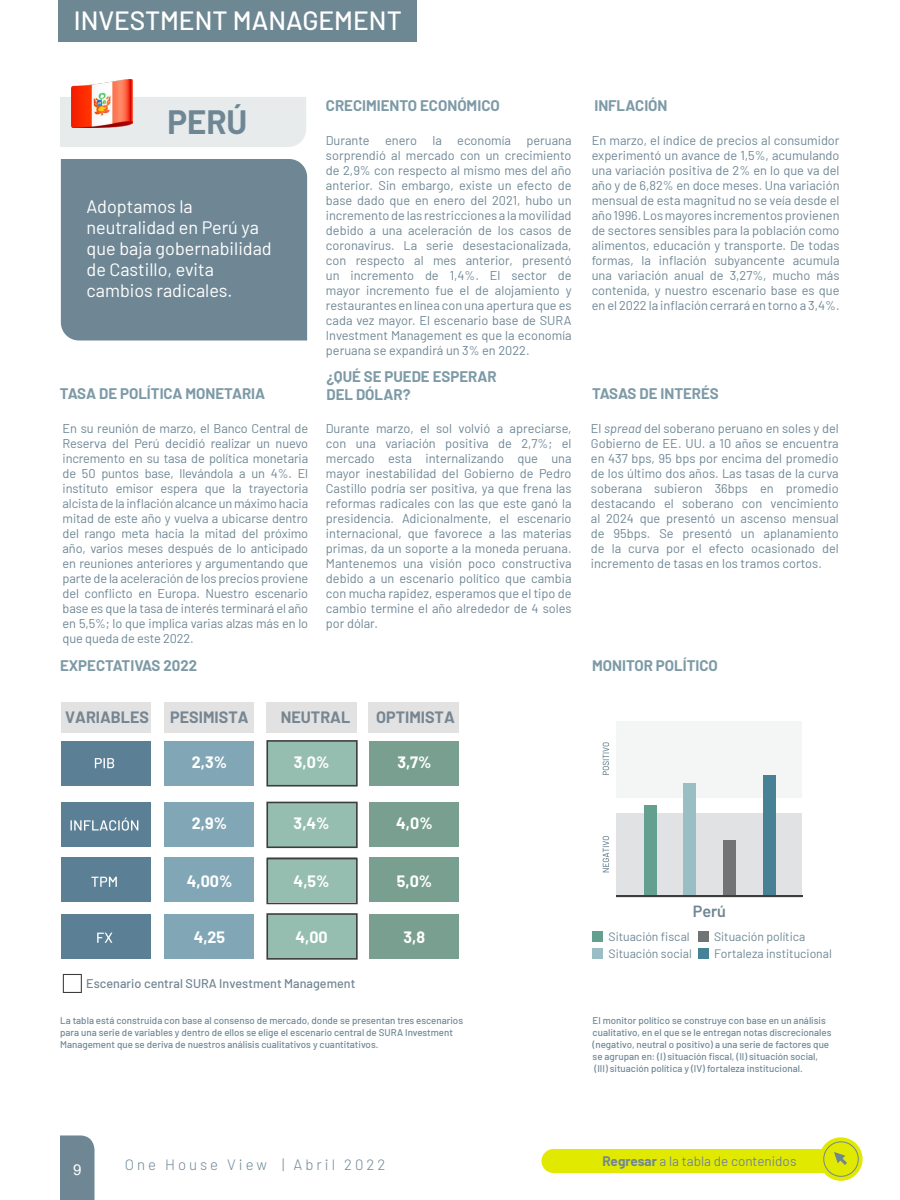
<style>
.page{position:relative;width:900px;height:1200px;background:#fff}
.page>*{position:absolute;margin:0;border:0;box-sizing:border-box;transform-origin:0 0}
.t1{font:700 33px "Barlow";color:#6f8795}
.t2{font:500 26.4px "Barlow";color:#fff}
.t3{font:18px/21px "Barlow";color:#fff}
.t4{font:600 16.2px "Barlow";color:#6f8693}
.t5{font:700 16.05px "Barlow";color:#fff}
.t6{font:700 16.05px "Barlow";color:#768692}
.t7{font:700 15px/18px "Barlow";color:#7d9aa6}
.t8{font:300 15px "Barlow";letter-spacing:.2em;color:#6f8795}
.t9{font:15px "Arial";color:#fff}
.t10{font:13.5px "Barlow";color:#6f8795}
.t11{font:12.75px/15px "Barlow";color:#6f8795;text-align:justify}
.t12{font:500 12.6px "Barlow";color:#6f8693}
.t13{font:12.15px/16.8px "Barlow";color:#6f8795}
.t14{font:500 9.75px/12px "Barlow";color:#6f8795}
.s1{font-style:italic}
.s2{font-weight:700}
</style>
<div class="page">
<div style="left:61px;top:702px;width:90px;height:31px;background:#e2e2e2"></div>
<div style="left:165px;top:702px;width:89px;height:31px;background:#e2e2e2"></div>
<div style="left:266px;top:702px;width:91px;height:31px;background:#e2e2e2"></div>
<div style="left:368px;top:702px;width:91px;height:31px;background:#e2e2e2"></div>
<div style="left:61px;top:741px;width:90px;height:45px;background:#5b7f95"></div>
<div style="left:61px;top:802px;width:90px;height:45px;background:#5b7f95"></div>
<div style="left:61px;top:857px;width:90px;height:45px;background:#5b7f95"></div>
<div style="left:61px;top:914px;width:90px;height:45px;background:#5b7f95"></div>
<div style="left:164px;top:741px;width:90px;height:45px;background:#81a7b7"></div>
<div style="left:164px;top:802px;width:90px;height:45px;background:#81a7b7"></div>
<div style="left:164px;top:857px;width:90px;height:45px;background:#81a7b7"></div>
<div style="left:164px;top:914px;width:90px;height:45px;background:#81a7b7"></div>
<div style="left:267px;top:857px;width:90px;height:45px;background:#84a59a"></div>
<div style="left:369px;top:741px;width:90px;height:45px;background:#789f90"></div>
<div style="left:369px;top:802px;width:90px;height:45px;background:#789f90"></div>
<div style="left:369px;top:857px;width:90px;height:45px;background:#789f90"></div>
<div style="left:369px;top:914px;width:90px;height:45px;background:#789f90"></div>
<svg style="left:63px;top:974px;width:19px;height:19px"></svg>
<svg style="left:95px;top:758px;width:19px;height:10px"></svg>
<svg style="left:70px;top:818px;width:68px;height:13px"></svg>
<svg style="left:91px;top:877px;width:26px;height:10px"></svg>
<svg style="left:97px;top:933px;width:15px;height:10px"></svg>
<svg style="left:266px;top:740px;width:92px;height:47px;background:#8eb2a6"></svg>
<svg style="left:266px;top:802px;width:92px;height:46px;background:#8db2a6"></svg>
<svg style="left:266px;top:858px;width:92px;height:46px;background:#8fb3a7"></svg>
<svg style="left:266px;top:913px;width:92px;height:47px;background:#8eb2a6"></svg>
<svg style="left:603px;top:742px;width:6px;height:33px"></svg>
<svg style="left:603px;top:836px;width:6px;height:36px"></svg>
<div style="left:593px;top:932px;width:10px;height:10px;background:#64a08f"></div>
<div style="left:593px;top:948px;width:10px;height:10px;background:#99bec3"></div>
<div style="left:698px;top:932px;width:10px;height:10px;background:#707474"></div>
<div style="left:698px;top:948px;width:10px;height:10px;background:#468196"></div>
<div style="left:616px;top:721px;width:186px;height:77px;background:#f4f6f6"></div>
<div style="left:616px;top:813px;width:186px;height:85px;background:#e1e2e3"></div>
<div style="left:683px;top:783px;width:13px;height:113px;background:#99bec3"></div>
<div style="left:723px;top:840px;width:13px;height:56px;background:#707474"></div>
<div style="left:763px;top:775px;width:12px;height:121px;background:#468196"></div>
<div style="left:644px;top:805px;width:12px;height:91px;background:#64a08f"></div>
<hr style="left:616px;top:896px;width:186px;height:1px;background:#3d3d3d">
<div style="left:60px;top:97px;width:246px;height:50px;background:#e7ebec"></div>
<img style="left:71px;top:80px;width:62px;height:48px">
<div style="left:61px;top:159px;width:246px;height:181px;background:#6f8795"></div>
<div style="left:58px;top:0;width:359px;height:41px;background:#6e8893"></div>
<div style="left:542px;top:1149px;width:319px;height:24px;background:#e2e900;border-radius:12px"></div>
<svg style="left:819px;top:1137px;width:44px;height:44px"></svg>
<svg style="left:832px;top:1150px;width:18px;height:18px"></svg>
<div style="left:823px;top:1141px;width:36px;height:36px;border:1px solid #6f8795;border-radius:50%"></div>
<div style="left:60px;top:1135px;width:34px;height:65px;background:#6f8795"></div>
<h2 class="t2" style="left:74px;top:2px;width:330px">INVESTMENT MANAGEMENT</h2>
<h1 class="t1" style="left:167px;top:97px;width:81px">PERÚ</h1>
<h3 class="t3" style="left:87px;top:194px;width:187px">Adoptamos la neutralidad en Perú ya que baja gobernabilidad de Castillo, evita cambios radicales.</h3>
<p class="t7" style="left:60px;top:384px;width:207px">TASA DE POLÍTICA MONETARIA</p>
<p class="t7" style="left:326px;top:95px;width:175px">CRECIMIENTO ECONÓMICO</p>
<p class="t7" style="left:594px;top:95px;width:75px">INFLACIÓN</p>
<p class="t11" style="left:326px;top:132px;width:247px">Durante enero la economía peruana sorprendió al mercado con un crecimiento de 2,9% con respecto al mismo mes del año anterior. Sin embargo, existe un efecto de base dado que en enero del 2021, hubo un incremento de las restricciones a la movilidad debido a una aceleración de los casos de coronavirus. La serie desestacionalizada, con respecto al mes anterior, presentó un incremento de 1,4%. El sector de mayor incremento fue el de alojamiento y restaurantes en línea con una apertura que es cada vez mayor. El escenario base de SURA Investment Management es que la economía peruana se expandirá un 3% en 2022.</p>
<p class="t11" style="left:592px;top:132px;width:249px">En marzo, el índice de precios al consumidor experimentó un avance de 1,5%, acumulando una variación positiva de 2% en lo que va del año y de 6,82% en doce meses. Una variación mensual de esta magnitud no se veía desde el año 1996. Los mayores incrementos provienen de sectores sensibles para la población como alimentos, educación y transporte. De todas formas, la inflación subyancente acumula una variación anual de 3,27%, mucho más contenida, y nuestro escenario base es que en el 2022 la inflación cerrará en torno a 3,4%.</p>
<p class="t7" style="left:326px;top:366px;width:172px">¿QUÉ SE PUEDE ESPERAR<br>DEL DÓLAR?</p>
<p class="t7" style="left:592px;top:384px;width:128px">TASAS DE INTERÉS</p>
<p class="t11" style="left:63px;top:420px;width:247px">En su reunión de marzo, el Banco Central de Reserva del Perú decidió realizar un nuevo incremento en su tasa de política monetaria de 50 puntos base, llevándola a un 4%. El instituto emisor espera que la trayectoria alcista de la inflación alcance un máximo hacia mitad de este año y vuelva a ubicarse dentro del rango meta hacia la mitad del próximo año, varios meses después de lo anticipado en reuniones anteriores y argumentando que parte de la aceleración de los precios proviene del conflicto en Europa. Nuestro escenario base es que la tasa de interés terminará el año en 5,5%; lo que implica varias alzas más en lo que queda de este 2022.</p>
<p class="t11" style="left:591px;top:419px;width:249px">El <span class="s1">spread</span> del soberano peruano en soles y del Gobierno de EE. UU. a 10 años se encuentra en 437 bps, 95 bps por encima del promedio de los último dos años. Las tasas de la curva soberana subieron 36bps en promedio destacando el soberano con vencimiento al 2024 que presentó un ascenso mensual de 95bps. Se presentó un aplanamiento de la curva por el efecto ocasionado del incremento de tasas en los tramos cortos.</p>
<p class="t11" style="left:326px;top:420px;width:247px">Durante marzo, el sol volvió a apreciarse, con una variación positiva de 2,7%; el mercado esta internalizando que una mayor inestabilidad del Gobierno de Pedro Castillo podría ser positiva, ya que frena las reformas radicales con las que este ganó la presidencia. Adicionalmente, el escenario internacional, que favorece a las materias primas, da un soporte a la moneda peruana.<br>Mantenemos una visión poco constructiva debido a un escenario político que cambia con mucha rapidez, esperamos que el tipo de cambio termine el año alrededor de 4 soles por dólar.</p>
<p class="t7" style="left:60px;top:655px;width:139px">EXPECTATIVAS 2022</p>
<p class="t7" style="left:592px;top:655px;width:127px">MONITOR POLÍTICO</p>
<p class="t6" style="left:65px;top:705px;width:85px">VARIABLES</p>
<p class="t6" style="left:170px;top:705px;width:80px">PESIMISTA</p>
<p class="t6" style="left:281px;top:705px;width:71px">NEUTRAL</p>
<p class="t6" style="left:376px;top:705px;width:80px">OPTIMISTA</p>
<p class="t5" style="left:192px;top:751px;width:37px">2,3%</p>
<p class="t5" style="left:294px;top:751px;width:37px">3,0%</p>
<p class="t5" style="left:397px;top:751px;width:36px">3,7%</p>
<p class="t5" style="left:192px;top:811px;width:37px">2,9%</p>
<p class="t5" style="left:294px;top:811px;width:37px">3,4%</p>
<p class="t5" style="left:396px;top:811px;width:38px">4,0%</p>
<p class="t5" style="left:187px;top:869px;width:47px">4,00%</p>
<p class="t5" style="left:294px;top:869px;width:37px">4,5%</p>
<p class="t5" style="left:397px;top:869px;width:37px">5,0%</p>
<p class="t4" style="left:693px;top:899px;width:35px">Perú</p>
<p class="t5" style="left:194px;top:925px;width:33px">4,25</p>
<p class="t5" style="left:295px;top:925px;width:34px">4,00</p>
<p class="t5" style="left:404px;top:925px;width:23px">3,8</p>
<p class="t13" style="left:609px;top:928px;width:85px">Situación fiscal<br>Situación social</p>
<p class="t13" style="left:714px;top:928px;width:119px">Situación política<br>Fortaleza institucional</p>
<p class="t12" style="left:86px;top:974px;width:271px">Escenario central SURA Investment Management</p>
<p class="t14" style="left:60px;top:1014px;width:404px">La tabla está construida con base al consenso de mercado, donde se presentan tres escenarios para una serie de variables y dentro de ellos se elige el escenario central de SURA Investment<br>Management que se deriva de nuestros análisis cualitativos y cuantitativos.</p>
<p class="t14" style="left:593px;top:1014px;width:240px">El monitor político se construye con base en un análisis cualitativo, en el que se le entregan notas discrecionales (negativo, neutral o positivo) a una serie de factores que se agrupan en: (I) situación fiscal, (II) situación social, (III) situación política y (IV) fortaleza institucional.</p>
<p class="t9" style="left:73px;top:1160px;width:10px">9</p>
<p class="t8" style="left:125px;top:1154px;width:262px">One House View | Abril 2022</p>
<p class="t10" style="left:602px;top:1151px;width:196px"><span class="s2">Regresar</span> a la tabla de contenidos</p>
</div>
